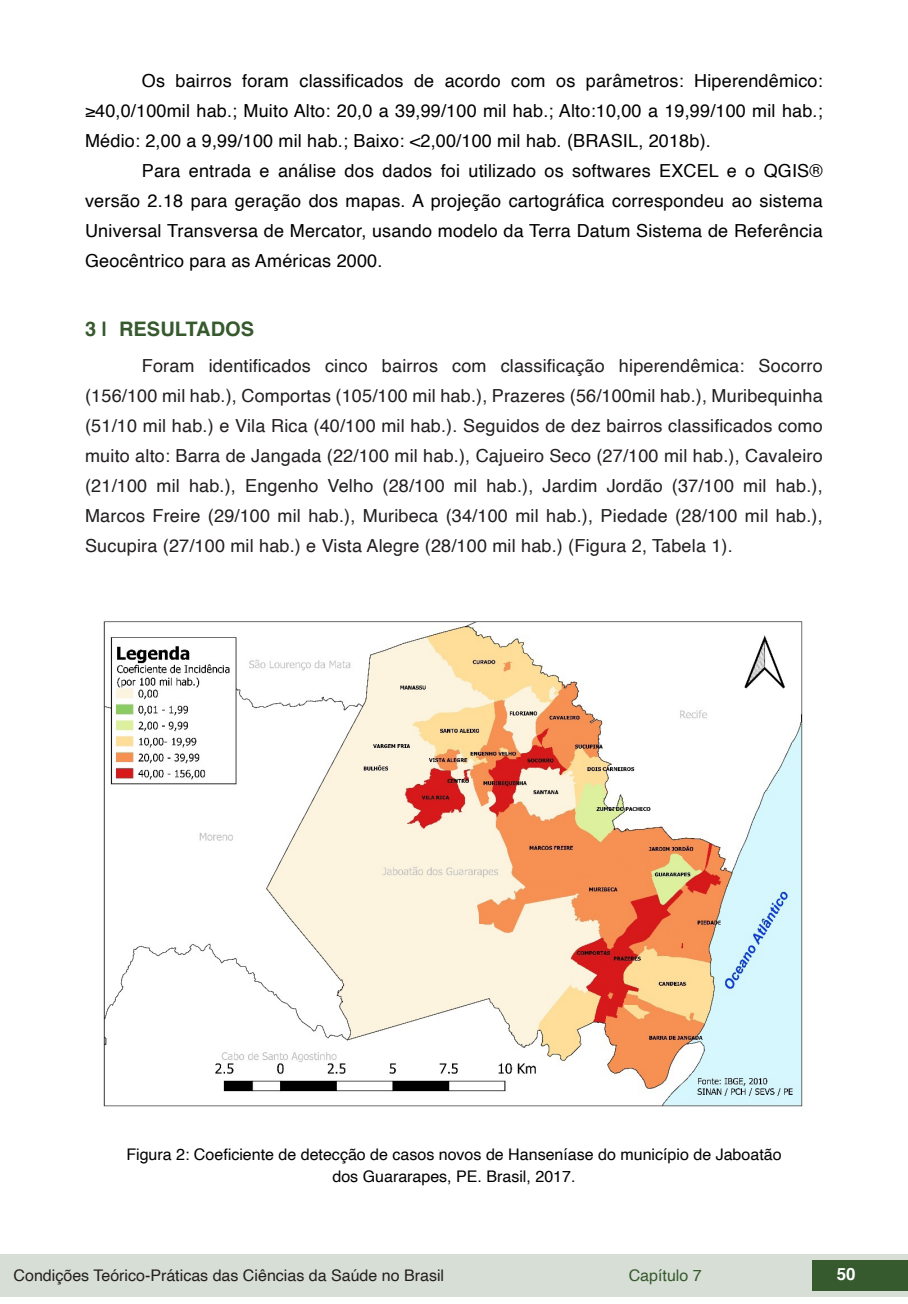
<style>
.page{position:relative;width:908px;height:1304px;background:#fff}
.page>*{position:absolute;margin:0;border:0;box-sizing:border-box;transform-origin:0 0}
.t1{font:700 20px "Helvetica";color:#36592e}
.txt{font:18px/30px "Helvetica";letter-spacing:.01em;color:#231f20;text-align:justify}
.txt-2{font:18px/30px "Helvetica";letter-spacing:.01em;color:#000;text-align:justify}
.t2{font:700 16.8px "Helvetica";color:#fff}
.info_tab_graf_imag{font:16px/22px "Helvetica";color:#000;text-align:center}
.t3{font:16px "Helvetica";color:#231f20}
.t4{font:16px "Helvetica";color:#36592e}
</style>
<div class="page">
<div style="left:0;top:1254px;width:906px;height:43px;background:#d7ded5"></div>
<div style="left:812px;top:1261px;width:95px;height:30px;background:#36592e"></div>
<img style="left:103px;top:621px;width:700px;height:486px">
<p class="txt-2" style="left:85px;top:66px;width:738px;text-indent:57px">Os bairros foram classificados de acordo com os parâmetros: Hiperendêmico: ≥40,0/100mil hab.; Muito Alto: 20,0 a 39,99/100 mil hab.; Alto:10,00 a 19,99/100 mil hab.; Médio: 2,00 a 9,99/100 mil hab.; Baixo: &lt;2,00/100 mil hab. (BRASIL, 2018b).</p>
<p class="txt-2" style="left:85px;top:156px;width:738px;text-indent:57px">Para entrada e análise dos dados foi utilizado os softwares EXCEL e o QGIS® versão 2.18 para geração dos mapas. A projeção cartográfica correspondeu ao sistema Universal Transversa de Mercator, usando modelo da Terra Datum Sistema de Referência Geocêntrico para as Américas 2000.</p>
<p class="t1" style="left:85px;top:313px;width:170px">3 | RESULTADOS</p>
<p class="txt" style="left:85px;top:351px;width:738px;text-indent:57px">Foram identificados cinco bairros com classificação hiperendêmica: Socorro (156/100 mil hab.), Comportas (105/100 mil hab.), Prazeres (56/100mil hab.), Muribequinha (51/10 mil hab.) e Vila Rica (40/100 mil hab.). Seguidos de dez bairros classificados como muito alto: Barra de Jangada (22/100 mil hab.), Cajueiro Seco (27/100 mil hab.), Cavaleiro (21/100 mil hab.), Engenho Velho (28/100 mil hab.), Jardim Jordão (37/100 mil hab.), Marcos Freire (29/100 mil hab.), Muribeca (34/100 mil hab.), Piedade (28/100 mil hab.), Sucupira (27/100 mil hab.) e Vista Alegre (28/100 mil hab.) (Figura 2, Tabela 1).</p>
<p class="info_tab_graf_imag" style="left:126px;top:1144px;width:656px">Figura 2: Coeficiente de detecção de casos novos de Hanseníase do município de Jaboatão dos Guararapes, PE. Brasil, 2017.</p>
<p class="t3" style="left:14px;top:1263px;width:432px">Condições Teórico-Práticas das Ciências da Saúde no Brasil</p>
<p class="t4" style="left:628px;top:1263px;width:74px">Capítulo 7</p>
<p class="t2" style="left:836px;top:1261px;width:20px">50</p>
</div>
